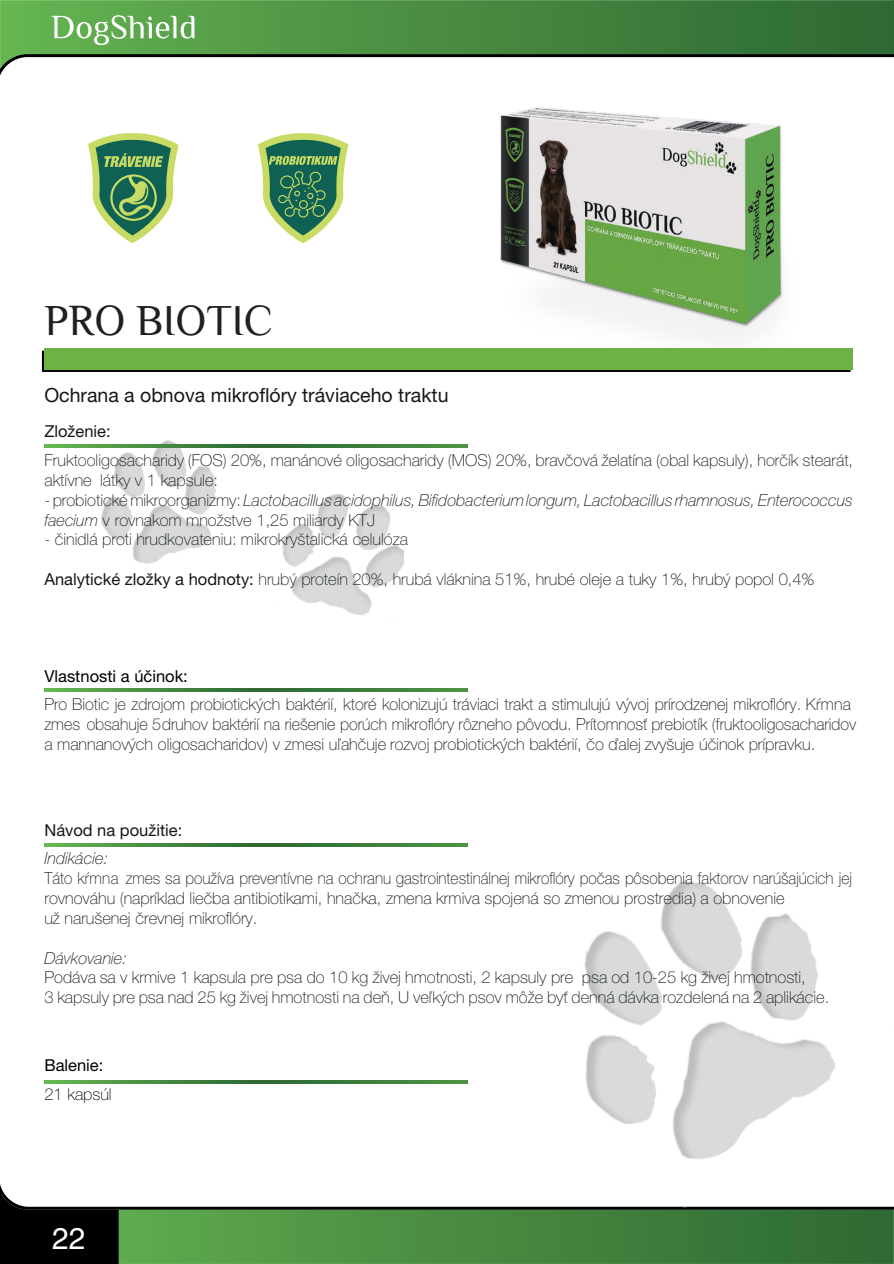
<style>
.page{position:relative;width:894px;height:1264px;background:#fff}
.page>*{position:absolute;margin:0;border:0;box-sizing:border-box;transform-origin:0 0}
.t1{font:43.5px "Philosopher";color:#231f20}
.t2{font:30px "Helvetica CE";color:#fff}
.t3{font:19.5px "Helvetica Neue CE";color:#14171a}
.t4{font:16.5px/19.8px "Helvetica Neue CE Thin";color:#14171a}
.t5{font:16.5px/19.8px "Helvetica Neue CE Thin";color:#14171a;scale:.94 1}
.t6{font:italic 16.5px/19.8px "Helvetica Neue CE Thin";color:#14171a}
.t7{font:16.5px "Helvetica Neue CE";color:#000001}
.t8{font:16.5px "Helvetica Neue CE";color:#14171a}
.t9{font:16.5px "Helvetica Neue CE Thin";color:#000001}
.s1{font-style:normal}
.s2{font-family:"Helvetica Neue CE"}
</style>
<div class="page">
<svg style="left:0;top:1184px;width:893px;height:79px"></svg>
<img style="left:500px;top:107px;width:283px;height:233px">
<img style="left:587px;top:225px;width:131px;height:34px">
<img style="left:653px;top:287px;width:85px;height:27px">
<img style="left:559px;top:262px;width:19px;height:11px">
<svg style="left:42px;top:350px;width:808px;height:22px;background:#263d19"></svg>
<div style="left:44px;top:348px;width:808px;height:21px;background:#6cb244"></div>
<img style="left:282px;top:494px;width:123px;height:122px">
<img style="left:510px;top:881px;width:380px;height:326px">
<img style="left:76px;top:440px;width:164px;height:124px">
<svg style="left:44px;top:688px;width:423px;height:3px"></svg>
<svg style="left:44px;top:444px;width:423px;height:3px"></svg>
<svg style="left:44px;top:843px;width:423px;height:3px"></svg>
<svg style="left:44px;top:1080px;width:423px;height:2px"></svg>
<hr style="left:893px;top:0;width:1px;height:54px;background:#2f6833">
<svg style="left:0;top:0;width:893px;height:54px;background:#478a41"></svg>
<svg style="left:0;top:54px;width:894px;height:22px"></svg>
<svg style="left:51px;top:15px;width:143px;height:30px"></svg>
<svg style="left:88px;top:133px;width:90px;height:110px"></svg>
<svg style="left:258px;top:133px;width:90px;height:110px"></svg>
<h1 class="t1" style="left:44px;top:296px;width:230px">PRO BIOTIC</h1>
<p class="t3" style="left:44px;top:387px;width:405px">Ochrana a obnova mikroflóry tráviaceho traktu</p>
<p class="t8" style="left:44px;top:425px;width:68px">Zloženie:</p>
<p class="t4" style="left:44px;top:452px;width:810px">Fruktooligosacharidy (FOS) 20%, manánové oligosacharidy (MOS) 20%, bravčová želatína (obal kapsuly), horčík stearát, aktívne látky v 1 kapsule:</p>
<p class="t6" style="left:44px;top:491px;width:809px"><span class="s1">- probiotické mikroorganizmy:</span> Lactobacillus acidophilus, Bifidobacterium longum, Lactobacillus rhamnosus, Enterococcus faecium <span class="s1">v rovnakom množstve 1,25 miliardy KTJ</span></p>
<p class="t4" style="left:44px;top:531px;width:365px">- činidlá proti hrudkovateniu: mikrokryštalická celulóza</p>
<p class="t4" style="left:44px;top:570px;width:771px"><span class="s2">Analytické zložky a hodnoty:</span> hrubý proteín 20%, hrubá vláknina 51%, hrubé oleje a tuky 1%, hrubý popol 0,4%</p>
<p class="t7" style="left:44px;top:669px;width:145px">Vlastnosti a účinok:</p>
<p class="t4" style="left:44px;top:696px;width:813px">Pro Biotic je zdrojom probiotických baktérií, ktoré kolonizujú tráviaci trakt a stimulujú vývoj prírodzenej mikroflóry. Kŕmna zmes obsahuje 5 druhov baktérií na riešenie porúch mikroflóry rôzneho pôvodu. Prítomnosť prebiotík (fruktooligosacharidov a mannanových oligosacharidov) v zmesi uľahčuje rozvoj probiotických baktérií, čo ďalej zvyšuje účinok prípravku.</p>
<p class="t8" style="left:44px;top:823px;width:139px">Návod na použitie:</p>
<p class="t6" style="left:44px;top:850px;width:65px">Indikácie:</p>
<p class="t5" style="left:44px;top:869px;width:860px">Táto kŕmna zmes sa používa preventívne na ochranu gastrointestinálnej mikroflóry počas pôsobenia faktorov narúšajúcich jej rovnováhu (napríklad liečba antibiotikami, hnačka, zmena krmiva spojená so zmenou prostredia) a obnovenie<br>už narušenej črevnej mikroflóry.</p>
<p class="t6" style="left:44px;top:949px;width:84px">Dávkovanie:</p>
<p class="t4" style="left:44px;top:968px;width:786px">Podáva sa v krmive 1 kapsula pre psa do 10 kg živej hmotnosti, 2 kapsuly pre psa od 10-25 kg živej hmotnosti,<br>3 kapsuly pre psa nad 25 kg živej hmotnosti na deň, U veľkých psov môže byť denná dávka rozdelená na 2 aplikácie.</p>
<p class="t7" style="left:44px;top:1059px;width:60px">Balenie:</p>
<p class="t9" style="left:44px;top:1087px;width:69px">21 kapsúl</p>
<h2 class="t2" style="left:52px;top:1227px;width:35px">22</h2>
</div>
